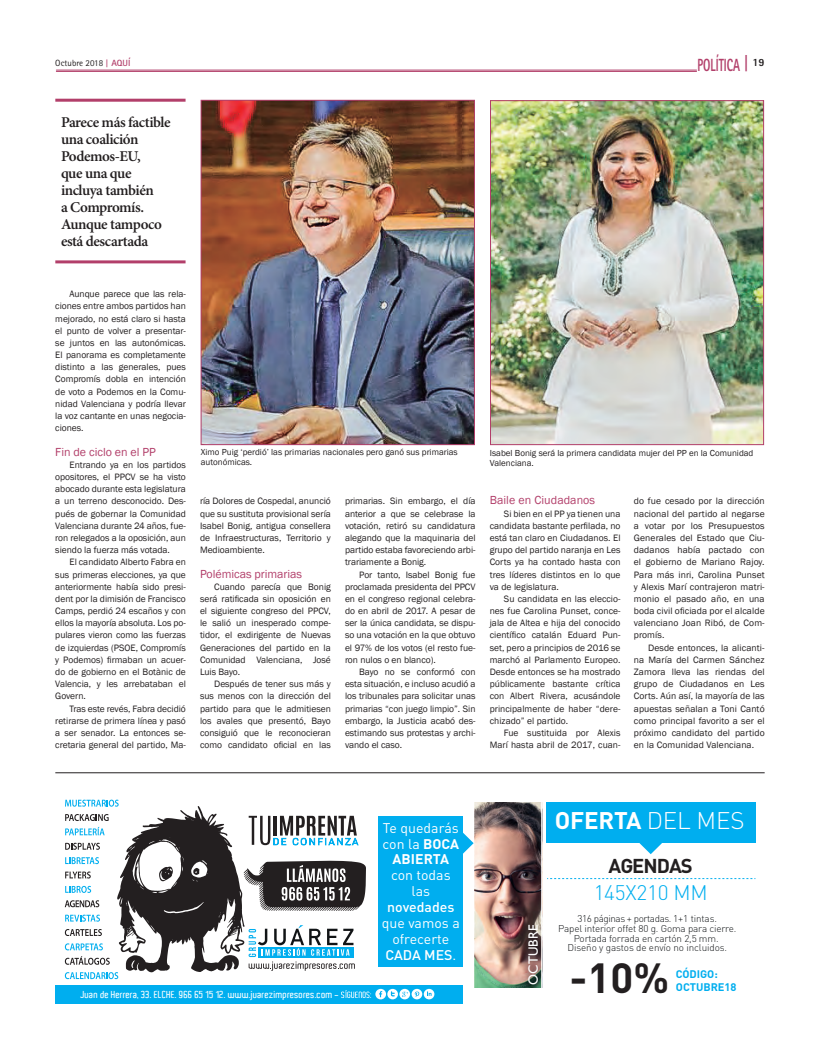
<style>
.page{position:relative;width:820px;height:1049px;background:#fff}
.page>*{position:absolute;margin:0;border:0;box-sizing:border-box;transform-origin:0 0}
.t1{font:700 41.6px "DIN Pro";color:#231f20}
.t2{font:700 23.8px "DIN Pro";letter-spacing:-.01em;color:#fff}
.t3{font:300 20.8px "DIN Pro";letter-spacing:-.01em;color:#00aeef}
.t4{font:700 19.8px "DIN Pro";letter-spacing:-.045em;color:#231f20}
.t5{font:800 17.6px "Rotis Sans Serif Std";color:#b23f6a;scale:.64 1}
.t6{font:600 15px/17px "Minion Pro";letter-spacing:-.03em;color:#231f20}
.t7{font:13.9px/15.9px "DIN Pro";color:#fff;text-align:center}
.t8{font:500 13.9px "DIN Pro";color:#fff}
.t9{font:13.5px "Gill Sans";color:#fff}
.t10{font:12px "Franklin Gothic";letter-spacing:-.005em;color:#b23f6a}
.t11{font:700 10.9px/12.9px "DIN Pro";color:#00aeef}
.t12{font:600 9.8px "Aldo";letter-spacing:.01em;color:#fff}
.t13{font:300 9.7px/9.9px "DIN Pro";letter-spacing:-.015em;color:#101315;text-align:center}
.t14{font:9.5px/12.2px "Franklin Gothic";letter-spacing:-.005em;color:#231f20;text-align:justify}
.t15{font:9px/10px "Franklin Gothic";color:#231f20}
.t16{font:9px "Rotis Sans Serif Std";color:#231f20}
.s1{font-family:"Rotis Serif Std";font-weight:700;color:#b23f6a}
.s2{font-weight:700;color:#b23f6a}
.s3{font-size:18.2px}
.s4{font-weight:700}
.s5{font-weight:500}
.s6{font-weight:300}
</style>
<div class="page">
<hr style="left:56px;top:70px;width:640px;height:1px;background:#b23f6a">
<hr style="left:56px;top:71px;width:640px;height:1px;background:#b23f6a">
<img style="left:202px;top:102px;width:271px;height:341px">
<div style="left:200px;top:100px;width:275px;height:345px;border:1px solid #b23f6a"></div>
<img style="left:492px;top:102px;width:269px;height:341px">
<div style="left:490px;top:100px;width:273px;height:345px;border:1px solid #b23f6a"></div>
<hr style="left:55px;top:99px;width:130px;height:3px;background:#b23f6a">
<hr style="left:55px;top:260px;width:130px;height:3px;background:#b23f6a">
<div style="left:377px;top:816px;width:85px;height:150px;background:#00aeef"></div>
<div style="left:55px;top:985px;width:407px;height:18px;background:#00aeef"></div>
<svg style="left:341px;top:990px;width:30px;height:8px"></svg>
<div style="left:375px;top:989px;width:11px;height:10px;background:#fff;border-radius:50%"></div>
<svg style="left:379px;top:991px;width:3px;height:6px"></svg>
<svg style="left:399px;top:989px;width:11px;height:10px"></svg>
<svg style="left:401px;top:992px;width:7px;height:5px"></svg>
<svg style="left:387px;top:989px;width:11px;height:10px"></svg>
<svg style="left:390px;top:991px;width:4px;height:5px"></svg>
<svg style="left:423px;top:989px;width:11px;height:10px"></svg>
<svg style="left:427px;top:991px;width:4px;height:5px"></svg>
<svg style="left:411px;top:989px;width:11px;height:10px"></svg>
<svg style="left:414px;top:991px;width:5px;height:6px"></svg>
<img style="left:474px;top:802px;width:68px;height:185px">
<div style="left:546px;top:802px;width:209px;height:41px;background:#00aeef"></div>
<svg style="left:639px;top:843px;width:22px;height:11px"></svg>
<svg style="left:462px;top:832px;width:11px;height:22px"></svg>
<svg style="left:547px;top:878px;width:208px;height:1px"></svg>
<svg style="left:65px;top:800px;width:301px;height:179px"></svg>
<hr style="left:55px;top:772px;width:709px;height:1px;background:#231f20">
<p class="t16" style="left:55px;top:58px;width:76px">Octubre 2018 <span class="s1">|</span> <span class="s2">AQUÍ</span></p>
<h3 class="t5" style="left:697px;top:54px;width:106px">POLÍTICA <span class="s3">|</span> <sup>19</sup></h3>
<h3 class="t6" style="left:61px;top:115px;width:111px">Parece más factible una coalición<br>Podemos-EU,<br>que una que incluya también<br>a Compromís.<br>Aunque tampoco está descartada</h3>
<p class="t14" style="left:55px;top:288px;width:132px;text-indent:14px">Aunque parece que las rela&shy;ciones entre ambos partidos han mejorado, no está claro si hasta el punto de volver a presentar&shy;se juntos en las autonómicas.<br>El panorama es completamente distinto a las generales, pues Compromís dobla en intención de voto a Podemos en la Comu&shy;nidad Valenciana y podría llevar la voz cantante en unas negocia&shy;ciones.</p>
<p class="t10" style="left:55px;top:444px;width:102px">Fin de ciclo en el PP</p>
<p class="t14" style="left:55px;top:459px;width:132px;text-indent:14px">Entrando ya en los partidos opositores, el PPCV se ha visto abocado durante esta legislatura a un terreno desconocido. Des&shy;pués de gobernar la Comunidad Valenciana durante 24 años, fue&shy;ron relegados a la oposición, aun siendo la fuerza más votada.</p>
<p class="t14" style="left:55px;top:556px;width:132px;text-indent:14px">El candidato Alberto Fabra en sus primeras elecciones, ya que anteriormente había sido presi&shy;dent por la dimisión de Francisco Camps, perdió 24 escaños y con ellos la mayoría absoluta. Los po&shy;pulares vieron como las fuerzas de izquierdas (PSOE, Compromís y Podemos) firmaban un acuer&shy;do de gobierno en el Botànic de Valencia, y les arrebataban el Govern.</p>
<p class="t14" style="left:55px;top:702px;width:132px;text-indent:14px">Tras este revés, Fabra decidió retirarse de primera línea y pasó a ser senador. La entonces se&shy;cretaria general del partido, Ma-</p>
<p class="t15" style="left:201px;top:447px;width:258px">Ximo Puig ‘perdió’ las primarias nacionales pero ganó sus primarias autonómicas.</p>
<p class="t15" style="left:489px;top:448px;width:265px">Isabel Bonig será la primera candidata mujer del PP en la Comunidad<br>Valenciana.</p>
<p class="t14" style="left:200px;top:495px;width:132px">ría Dolores de Cospedal, anunció que su sustituta provisional sería Isabel Bonig, antigua consellera de Infraestructuras, Territorio y Medioambiente.</p>
<p class="t10" style="left:200px;top:566px;width:104px">Polémicas primarias</p>
<p class="t14" style="left:200px;top:581px;width:132px;text-indent:14px">Cuando parecía que Bonig será ratificada sin oposición en el siguiente congreso del PPCV, le salió un inesperado compe&shy;tidor, el exdirigente de Nuevas Generaciones del partido en la Comunidad Valenciana, José Luis Bayo.</p>
<p class="t14" style="left:200px;top:678px;width:132px;text-indent:14px">Después de tener sus más y sus menos con la dirección del partido para que le admitiesen los avales que presentó, Bayo consiguió que le reconocieran como candidato oficial en las</p>
<p class="t14" style="left:345px;top:495px;width:132px">primarias. Sin embargo, el día anterior a que se celebrase la votación, retiró su candidatura alegando que la maquinaria del partido estaba favoreciendo arbi&shy;trariamente a Bonig.</p>
<p class="t14" style="left:345px;top:568px;width:132px;text-indent:14px">Por tanto, Isabel Bonig fue proclamada presidenta del PPCV en el congreso regional celebra&shy;do en abril de 2017. A pesar de ser la única candidata, se dispu&shy;so una votación en la que obtuvo el 97% de los votos (el resto fue&shy;ron nulos o en blanco).</p>
<p class="t14" style="left:345px;top:666px;width:132px;text-indent:14px">Bayo no se conformó con esta situación, e incluso acudió a los tribunales para solicitar unas primarias “con juego limpio”. Sin embargo, la Justicia acabó des&shy;estimando sus protestas y archi&shy;vando el caso.</p>
<p class="t10" style="left:489px;top:493px;width:107px">Baile en Ciudadanos</p>
<p class="t14" style="left:489px;top:507px;width:132px;text-indent:14px">Si bien en el PP ya tienen una candidata bastante perfilada, no está tan claro en Ciudadanos. El grupo del partido naranja en Les Corts ya ha contado hasta con tres líderes distintos en lo que va de legislatura.</p>
<p class="t14" style="left:489px;top:593px;width:132px;text-indent:14px">Su candidata en las eleccio&shy;nes fue Carolina Punset, conce&shy;jala de Altea e hija del conocido científico catalán Eduard Pun&shy;set, pero a principios de 2016 se marchó al Parlamento Europeo.<br>Desde entonces se ha mostrado públicamente bastante crítica con Albert Rivera, acusándole principalmente de haber “dere&shy;chizado” el partido.</p>
<p class="t14" style="left:489px;top:727px;width:132px;text-align:right">Fue sustituida por Alexis<br>Marí hasta abril de 2017, cuan-</p>
<p class="t14" style="left:633px;top:495px;width:132px">do fue cesado por la dirección nacional del partido al negarse a votar por los Presupuestos Generales del Estado que Ciu&shy;dadanos había pactado con el gobierno de Mariano Rajoy.<br>Para más inri, Carolina Punset y Alexis Marí contrajeron matri&shy;monio el pasado año, en una boda civil oficiada por el alcalde valenciano Joan Ribó, de Com&shy;promís.</p>
<p class="t14" style="left:633px;top:641px;width:132px;text-indent:14px">Desde entonces, la alicanti&shy;na María del Carmen Sánchez Zamora lleva las riendas del grupo de Ciudadanos en Les Corts. Aún así, la mayoría de las apuestas señalan a Toni Cantó como principal favorito a ser el próximo candidato del partido en la Comunidad Valenciana.</p>
<p class="t12" style="left:80px;top:989px;width:260px">Juan de Herrera, 33. ELCHE. 966 65 15 12. www.juarezimpresores.com -</p>
<h3 class="t7" style="left:382px;top:819px;width:78px">Te quedarás con la <span class="s4">BOCA<br>ABIERTA</span></h3>
<h3 class="t7" style="left:391px;top:867px;width:61px">con todas las</h3>
<h3 class="t8" style="left:387px;top:897px;width:69px">novedades</h3>
<h3 class="t7" style="left:382px;top:914px;width:79px">que vamos a ofrecerte<br><span class="s5">CADA MES</span>.</h3>
<h3 class="t9" style="left:525px;top:984px;width:61px;rotate:-90deg">OCTUBRE</h3>
<h2 class="t2" style="left:554px;top:804px;width:191px">OFERTA <span class="s6">DEL MES</span></h2>
<h3 class="t4" style="left:608px;top:852px;width:86px">AGENDAS</h3>
<h3 class="t3" style="left:593px;top:878px;width:115px">145X210 MM</h3>
<p class="t13" style="left:558px;top:913px;width:180px">316 páginas + portadas. 1+1 tintas.<br>Papel interior offet 80 g. Goma para cierre.<br>Portada forrada en cartón 2,5 mm.<br>Diseño y gastos de envío no incluidos.</p>
<h1 class="t1" style="left:569px;top:949px;width:101px">-10%</h1>
<p class="t11" style="left:675px;top:967px;width:62px">CÓDIGO:<br>OCTUBRE18</p>
</div>
